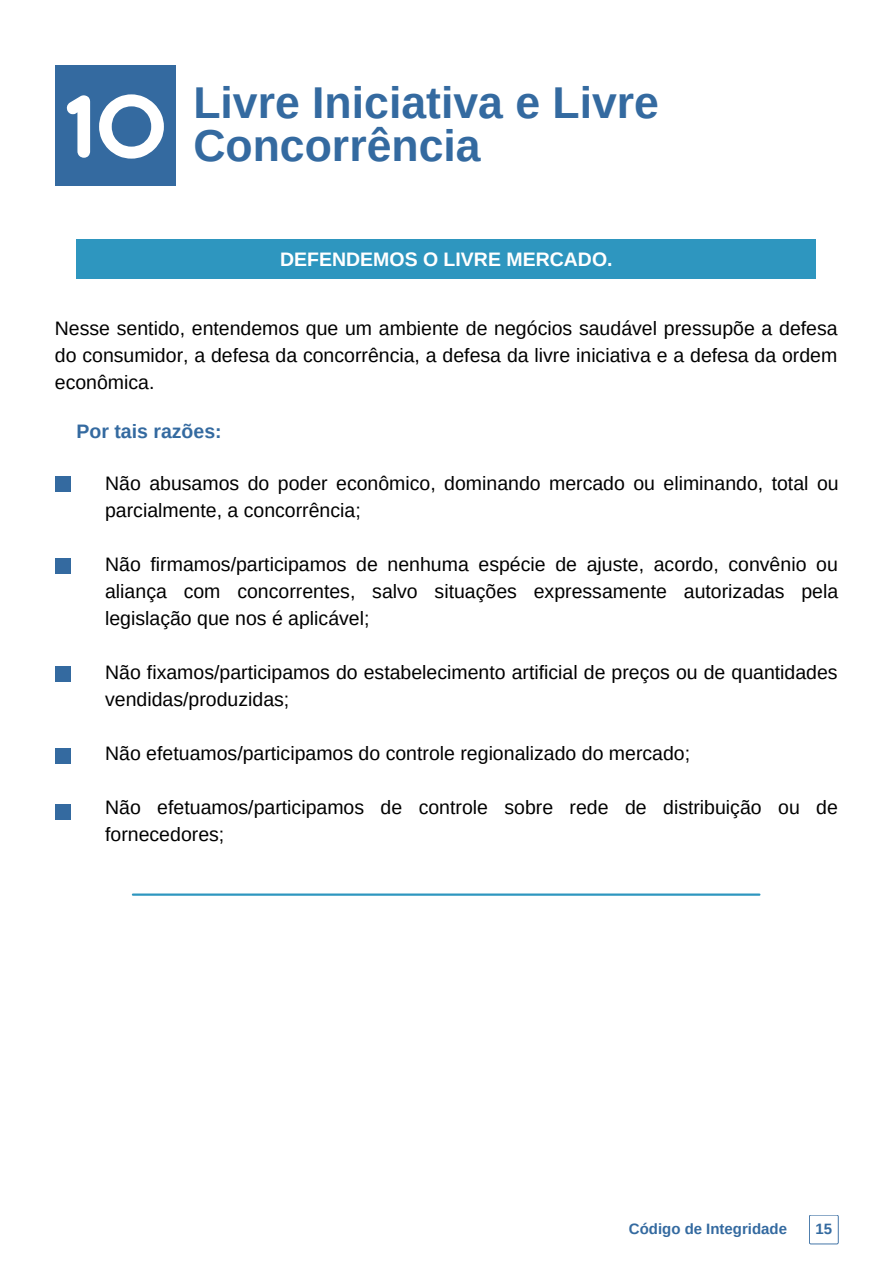
<style>
.page{position:relative;width:893px;height:1264px;background:#fff}
.page>*{position:absolute;margin:0;border:0;box-sizing:border-box;transform-origin:0 0}
.t1{font:700 44.55px/43.8px "Arimo";color:#346aa0}
.t2{font:19.5px/27px "Arimo";color:#000}
.t3{font:700 19.5px "Arimo";color:#fff}
.t4{font:700 19.5px "Arimo";color:#346aa0}
.t5{font:700 15px "Arimo";color:#346aa0}
.s1{font-family:"Aristotelica Pro Tx Bld";font-weight:400;font-size:97.35px;color:#fff}
</style>
<div class="page">
<div style="left:55px;top:65px;width:121px;height:121px;background:#346aa0"></div>
<div style="left:76px;top:240px;width:740px;height:39px;background:#2e96bf"></div>
<div style="left:55px;top:476px;width:16px;height:16px;background:#346aa0"></div>
<div style="left:55px;top:558px;width:16px;height:16px;background:#346aa0"></div>
<div style="left:55px;top:666px;width:16px;height:16px;background:#346aa0"></div>
<div style="left:55px;top:748px;width:16px;height:15px;background:#346aa0"></div>
<div style="left:55px;top:804px;width:16px;height:15px;background:#346aa0"></div>
<hr style="left:133px;top:893px;width:626px;height:2px;background:#2e96bf">
<svg style="left:809px;top:1215px;width:29px;height:29px"></svg>
<h1 class="t1" style="left:193px;top:80px;width:467px;text-indent:-128px"><span class="s1">10</span> Livre Iniciativa e Livre<br>Concorrência</h1>
<p class="t3" style="left:280px;top:248px;width:334px">DEFENDEMOS O LIVRE MERCADO.</p>
<p class="t2" style="left:55px;top:315px;width:784px;text-align:justify">Nesse sentido, entendemos que um ambiente de negócios saudável pressupõe a defesa do consumidor, a defesa da concorrência, a defesa da livre iniciativa e a defesa da ordem econômica.</p>
<p class="t4" style="left:76px;top:420px;width:147px">Por tais razões:</p>
<p class="t2" style="left:105px;top:469px;width:735px">Não abusamos do poder econômico, dominando mercado ou eliminando, total ou parcialmente, a concorrência;</p>
<p class="t2" style="left:105px;top:550px;width:734px;text-align:justify">Não firmamos/participamos de nenhuma espécie de ajuste, acordo, convênio ou aliança com concorrentes, salvo situações expressamente autorizadas pela legislação que nos é aplicável;</p>
<p class="t2" style="left:105px;top:658px;width:734px">Não fixamos/participamos do estabelecimento artificial de preços ou de quantidades vendidas/produzidas;</p>
<p class="t2" style="left:105px;top:739px;width:586px">Não efetuamos/participamos do controle regionalizado do mercado;</p>
<p class="t2" style="left:105px;top:793px;width:734px">Não efetuamos/participamos de controle sobre rede de distribuição ou de fornecedores;</p>
<p class="t5" style="left:628px;top:1219px;width:160px">Código de Integridade</p>
<p class="t5" style="left:815px;top:1219px;width:18px">15</p>
</div>
